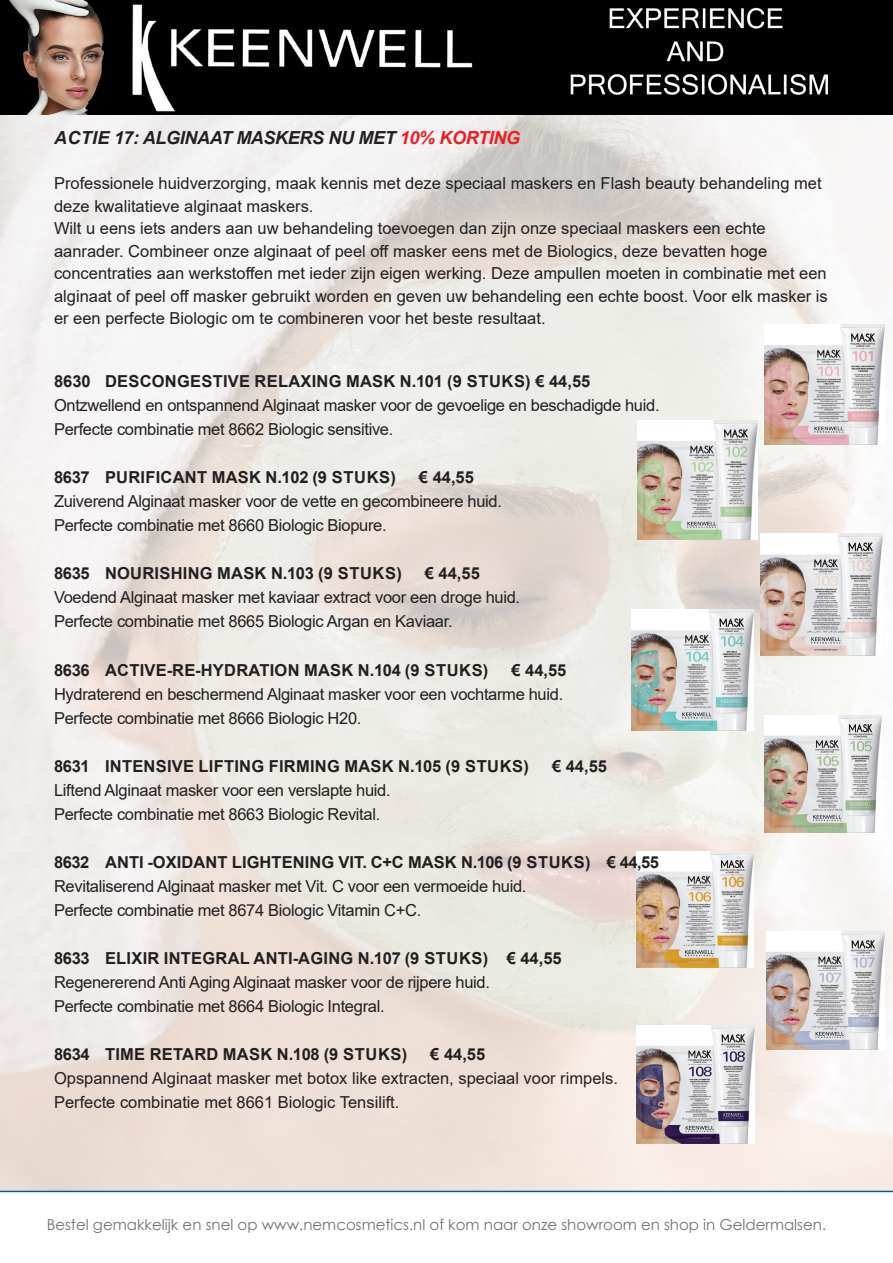
<style>
.page{position:relative;width:893px;height:1263px;background:#fff}
.page>*{position:absolute;margin:0;border:0;box-sizing:border-box;transform-origin:0 0}
.t1{font:italic 700 18px "Arial";letter-spacing:-.02em;color:#231f20}
.t2{font:16.5px "Arial";letter-spacing:-.02em;color:#231f20}
.t3{font:16.5px/22.5px "Arial";color:#231f20}
.t4{font:700 16.5px "Arial";letter-spacing:.015em;color:#231f20}
.Basisalinea{font:15px "Century Gothic";color:#717174}
.s1{color:#ee1d23}
</style>
<div class="page">
<img style="left:0;top:0;width:893px;height:1191px">
<hr style="left:0;top:1191px;width:893px;height:1px;background:#06579c">
<hr style="left:0;top:106px;width:893px;height:2px;background:#040503">
<img style="left:632px;top:609px;width:122px;height:122px">
<img style="left:764px;top:715px;width:118px;height:117px">
<img style="left:637px;top:851px;width:117px;height:117px">
<img style="left:766px;top:932px;width:118px;height:117px">
<img style="left:637px;top:1026px;width:118px;height:117px">
<img style="left:764px;top:325px;width:120px;height:119px">
<img style="left:638px;top:420px;width:119px;height:119px">
<img style="left:760px;top:534px;width:122px;height:121px">
<p class="t1" style="left:54px;top:126px;width:467px">ACTIE 17: ALGINAAT MASKERS NU MET <span class="s1">10% KORTING</span></p>
<p class="t3" style="left:54px;top:172px;width:769px">Professionele huidverzorging, maak kennis met deze speciaal maskers en Flash beauty behandeling met deze kwalitatieve alginaat maskers.</p>
<p class="t3" style="left:54px;top:217px;width:775px">Wilt u eens iets anders aan uw behandeling toevoegen dan zijn onze speciaal maskers een echte aanrader. Combineer onze alginaat of peel off masker eens met de Biologics, deze bevatten hoge concentraties aan werkstoffen met ieder zijn eigen werking. Deze ampullen moeten in combinatie met een alginaat of peel off masker gebruikt worden en geven uw behandeling een echte boost. Voor elk masker is er een perfecte Biologic om te combineren voor het beste resultaat.</p>
<p class="t4" style="left:54px;top:370px;width:538px">8630 DESCONGESTIVE RELAXING MASK N.101 (9 STUKS) € 44,55</p>
<p class="t2" style="left:54px;top:394px;width:607px">Ontzwellend en ontspannend Alginaat masker voor de gevoelige en beschadigde huid.</p>
<p class="t2" style="left:54px;top:418px;width:341px">Perfecte combinatie met 8662 Biologic sensitive.</p>
<p class="t4" style="left:54px;top:466px;width:343px">8637 PURIFICANT MASK N.102 (9 STUKS)</p>
<p class="t4" style="left:419px;top:466px;width:57px">€ 44,55</p>
<p class="t2" style="left:54px;top:490px;width:449px">Zuiverend Alginaat masker voor de vette en gecombineere huid.</p>
<p class="t2" style="left:54px;top:514px;width:334px">Perfecte combinatie met 8660 Biologic Biopure.</p>
<p class="t4" style="left:54px;top:562px;width:349px">8635 NOURISHING MASK N.103 (9 STUKS)</p>
<p class="t4" style="left:425px;top:562px;width:57px">€ 44,55</p>
<p class="t2" style="left:54px;top:586px;width:468px">Voedend Alginaat masker met kaviaar extract voor een droge huid.</p>
<p class="t2" style="left:54px;top:610px;width:400px">Perfecte combinatie met 8665 Biologic Argan en Kaviaar.</p>
<p class="t4" style="left:54px;top:658px;width:436px">8636 ACTIVE-RE-HYDRATION MASK N.104 (9 STUKS)</p>
<p class="t4" style="left:511px;top:658px;width:57px">€ 44,55</p>
<p class="t2" style="left:54px;top:682px;width:511px">Hydraterend en beschermend Alginaat masker voor een vochtarme huid.</p>
<p class="t2" style="left:54px;top:706px;width:309px">Perfecte combinatie met 8666 Biologic H20.</p>
<p class="t4" style="left:54px;top:754px;width:477px">8631 INTENSIVE LIFTING FIRMING MASK N.105 (9 STUKS)</p>
<p class="t4" style="left:552px;top:754px;width:57px">€ 44,55</p>
<p class="t2" style="left:54px;top:778px;width:338px">Liftend Alginaat masker voor een verslapte huid.</p>
<p class="t2" style="left:54px;top:802px;width:328px">Perfecte combinatie met 8663 Biologic Revital.</p>
<p class="t4" style="left:54px;top:850px;width:606px">8632 ANTI -OXIDANT LIGHTENING VIT. C+C MASK N.106 (9 STUKS) € 44,55</p>
<p class="t2" style="left:54px;top:874px;width:474px">Revitaliserend Alginaat masker met Vit. C voor een vermoeide huid.</p>
<p class="t2" style="left:54px;top:898px;width:369px">Perfecte combinatie met 8674 Biologic Vitamin C+C.</p>
<p class="t4" style="left:54px;top:946px;width:509px">8633 ELIXIR INTEGRAL ANTI-AGING N.107 (9 STUKS) € 44,55</p>
<p class="t2" style="left:54px;top:970px;width:437px">Regenererend Anti Aging Alginaat masker voor de rijpere huid.</p>
<p class="t2" style="left:54px;top:994px;width:332px">Perfecte combinatie met 8664 Biologic Integral.</p>
<p class="t4" style="left:54px;top:1042px;width:355px">8634 TIME RETARD MASK N.108 (9 STUKS)</p>
<p class="t4" style="left:430px;top:1042px;width:57px">€ 44,55</p>
<p class="t3" style="left:54px;top:1066px;width:565px;line-height:24px">Opspannend Alginaat masker met botox like extracten, speciaal voor rimpels.<br>Perfecte combinatie met 8661 Biologic Tensilift.</p>
<p class="Basisalinea" style="left:47px;top:1214px;width:781px">Bestel gemakkelijk en snel op www.nemcosmetics.nl of kom naar onze showroom en shop in Geldermalsen.</p>
</div>
